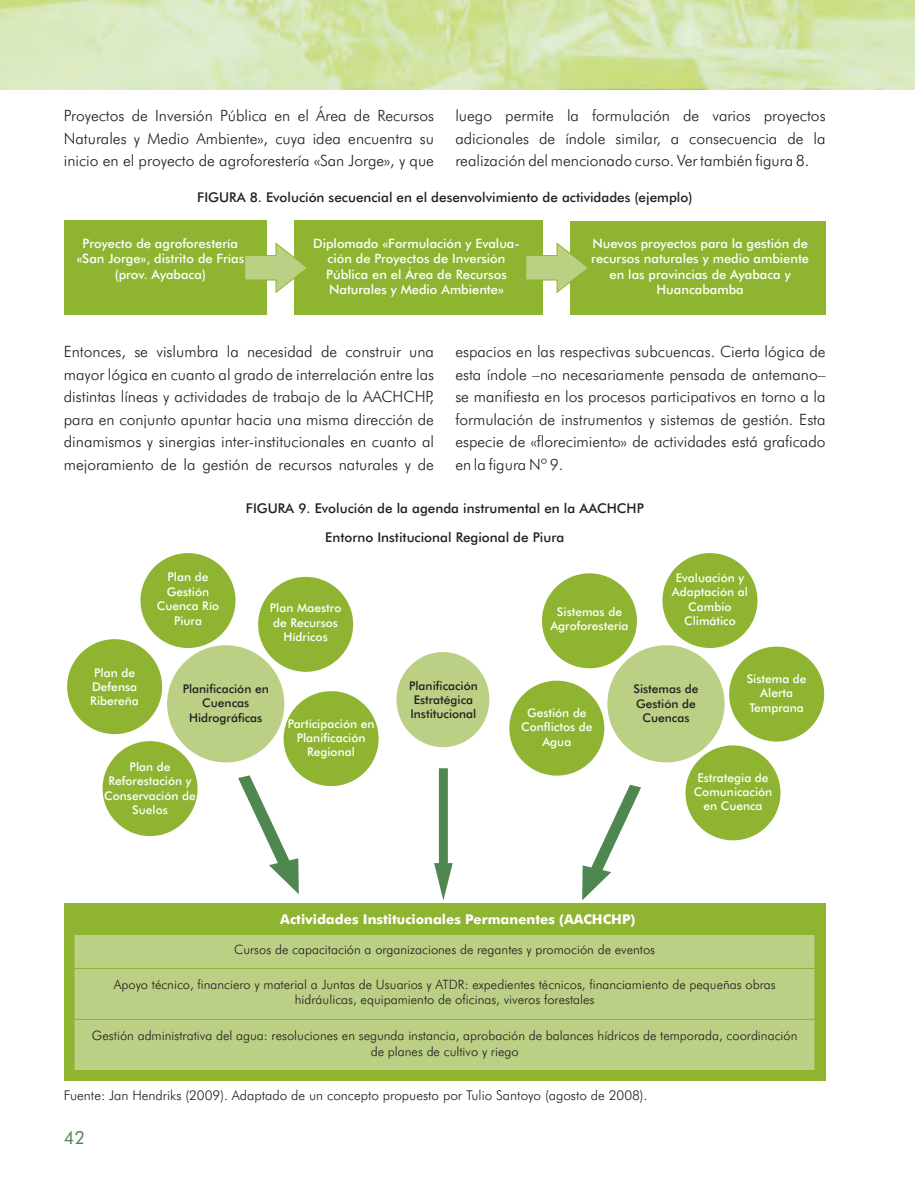
<style>
.page{position:relative;width:915px;height:1191px;background:#fff}
.page>*{position:absolute;margin:0;border:0;box-sizing:border-box;transform-origin:0 0}
.t1{font:18px "Futura BT";color:#4f8750}
.t2{font:300 15.6px/22.5px "Futura BT";color:#231f20;text-align:justify}
.t3{font:500 13.5px/29px "Futura BT";color:#231f20;text-align:center}
.t4{font:300 13.5px "Futura BT";color:#231f20}
.t5{font:500 13.5px "Futura BT";color:#fff}
.t6{font:300 12.9px/15.5px "Futura BT";color:#231f20;text-align:center}
.t7{font:500 12.9px/15.5px "Futura BT";color:#fff;text-align:center}
.t8{font:500 12px/14.4px "Futura BT";color:#fff;text-align:center}
.t9{font:500 12px/14.4px "Futura BT";color:#231f20;text-align:center}
</style>
<div class="page">
<div style="left:64px;top:220px;width:202px;height:95px;background:#8fb431"></div>
<div style="left:294px;top:220px;width:248px;height:95px;background:#8fb431"></div>
<div style="left:569px;top:221px;width:256px;height:93px;background:#8fb431"></div>
<svg style="left:245px;top:243px;width:61px;height:50px"></svg>
<svg style="left:526px;top:243px;width:61px;height:50px"></svg>
<div style="left:64px;top:903px;width:761px;height:177px;background:#8fb431"></div>
<div style="left:74px;top:934px;width:741px;height:34px;background:#bbd084;border:1px solid #8fb431"></div>
<div style="left:396px;top:652px;width:93px;height:95px;background:#bbd084;border-radius:50%"></div>
<div style="left:283px;top:691px;width:95px;height:95px;background:#8fb431;border-radius:50%"></div>
<div style="left:102px;top:741px;width:95px;height:95px;background:#8fb431;border-radius:50%"></div>
<div style="left:67px;top:639px;width:95px;height:95px;background:#8fb431;border-radius:50%"></div>
<div style="left:258px;top:577px;width:95px;height:95px;background:#8fb431;border-radius:50%"></div>
<div style="left:140px;top:553px;width:95px;height:95px;background:#8fb431;border-radius:50%"></div>
<div style="left:167px;top:645px;width:117px;height:117px;background:#bbd084;border-radius:50%"></div>
<div style="left:607px;top:645px;width:117px;height:117px;background:#bbd084;border-radius:50%"></div>
<div style="left:509px;top:680px;width:95px;height:95px;background:#8fb431;border-radius:50%"></div>
<div style="left:685px;top:745px;width:95px;height:95px;background:#8fb431;border-radius:50%"></div>
<div style="left:729px;top:646px;width:94px;height:95px;background:#8fb431;border-radius:50%"></div>
<div style="left:541px;top:573px;width:95px;height:95px;background:#8fb431;border-radius:50%"></div>
<div style="left:662px;top:553px;width:95px;height:95px;background:#8fb431;border-radius:50%"></div>
<svg style="left:238px;top:775px;width:61px;height:119px"></svg>
<svg style="left:582px;top:784px;width:59px;height:116px"></svg>
<svg style="left:434px;top:768px;width:18px;height:132px"></svg>
<img style="left:0;top:0;width:914px;height:89px">
<div style="left:74px;top:969px;width:741px;height:101px;background:#bbd084"></div>
<p class="t2" style="left:64px;top:106px;width:371px">Proyectos de Inversión Pública en el Área de Recursos Naturales y Medio Ambiente», cuya idea encuentra su inicio en el proyecto de agroforestería «San Jorge», y que</p>
<p class="t2" style="left:455px;top:106px;width:371px">luego permite la formulación de varios proyectos adicionales de índole similar, a consecuencia de la realización del mencionado curso. Ver también figura 8.</p>
<p class="t3" style="left:197px;top:184px;width:496px">FIGURA 8. Evolución secuencial en el desenvolvimiento de actividades (ejemplo)</p>
<p class="t7" style="left:591px;top:237px;width:219px">Nuevos proyectos para la gestión de recursos naturales y medio ambiente en las provincias de Ayabaca y<br>Huancabamba</p>
<p class="t7" style="left:76px;top:237px;width:169px">Proyecto de agroforestería «San Jorge», distrito de Frías (prov. Ayabaca)</p>
<p class="t7" style="left:313px;top:237px;width:208px">Diplomado «Formulación y Evalua&shy;ción de Proyectos de Inversión<br>Pública en el Área de Recursos<br>Naturales y Medio Ambiente»</p>
<p class="t2" style="left:64px;top:342px;width:371px">Entonces, se vislumbra la necesidad de construir una mayor lógica en cuanto al grado de interrelación entre las distintas líneas y actividades de trabajo de la AACHCHP, para en conjunto apuntar hacia una misma dirección de dinamismos y sinergias inter-institucionales en cuanto al mejoramiento de la gestión de recursos naturales y de</p>
<p class="t2" style="left:455px;top:342px;width:371px">espacios en las respectivas subcuencas. Cierta lógica de esta índole –no necesariamente pensada de antemano– se manifiesta en los procesos participativos en torno a la formulación de instrumentos y sistemas de gestión. Esta especie de «florecimiento» de actividades está graficado en la figura Nº 9.</p>
<p class="t3" style="left:246px;top:495px;width:399px">FIGURA 9. Evolución de la agenda instrumental en la AACHCHP<br>Entorno Institucional Regional de Piura</p>
<p class="t8" style="left:90px;top:666px;width:50px">Plan de<br>Defensa<br>Ribereña</p>
<p class="t8" style="left:157px;top:571px;width:64px">Plan de<br>Gestión<br>Cuenca Río<br>Piura</p>
<p class="t8" style="left:270px;top:602px;width:73px">Plan Maestro de Recursos<br>Hídricos</p>
<p class="t9" style="left:183px;top:682px;width:88px">Planificación en<br>Cuencas<br>Hidrográficas</p>
<p class="t8" style="left:287px;top:717px;width:88px">Participación en<br>Planificación<br>Regional</p>
<p class="t8" style="left:104px;top:760px;width:93px">Plan de<br>Reforestación y<br>Conservación de<br>Suelos</p>
<p class="t9" style="left:409px;top:679px;width:70px;text-align:left">Planificación<br>Estratégica<br>Institucional</p>
<p class="t8" style="left:550px;top:605px;width:80px">Sistemas de<br>Agroforestería</p>
<p class="t8" style="left:671px;top:571px;width:77px">Evaluación y<br>Adaptación al<br>Cambio<br>Climático</p>
<p class="t8" style="left:521px;top:706px;width:73px">Gestión de<br>Conflictos de<br>Agua</p>
<p class="t9" style="left:633px;top:683px;width:67px">Sistemas de<br>Gestión de<br>Cuencas</p>
<p class="t8" style="left:746px;top:672px;width:61px">Sistema de<br>Alerta<br>Temprana</p>
<p class="t8" style="left:693px;top:771px;width:80px">Estrategia de<br>Comunicación en Cuenca</p>
<p class="t5" style="left:280px;top:914px;width:356px">Actividades Institucionales Permanentes (AACHCHP)</p>
<p class="t6" style="left:234px;top:942px;width:422px">Cursos de capacitación a organizaciones de regantes y promoción de eventos</p>
<p class="t6" style="left:114px;top:978px;width:663px">Apoyo técnico, financiero y material a Juntas de Usuarios y ATDR: expedientes técnicos, financiamiento de pequeñas obras hidráulicas, equipamiento de oficinas, viveros forestales</p>
<p class="t6" style="left:92px;top:1029px;width:706px">Gestión administrativa del agua: resoluciones en segunda instancia, aprobación de balances hídricos de temporada, coordinación de planes de cultivo y riego</p>
<p class="t4" style="left:64px;top:1090px;width:585px">Fuente: Jan Hendriks (2009). Adaptado de un concepto propuesto por Tulio Santoyo (agosto de 2008).</p>
<p class="t1" style="left:64px;top:1129px;width:23px">42</p>
</div>
